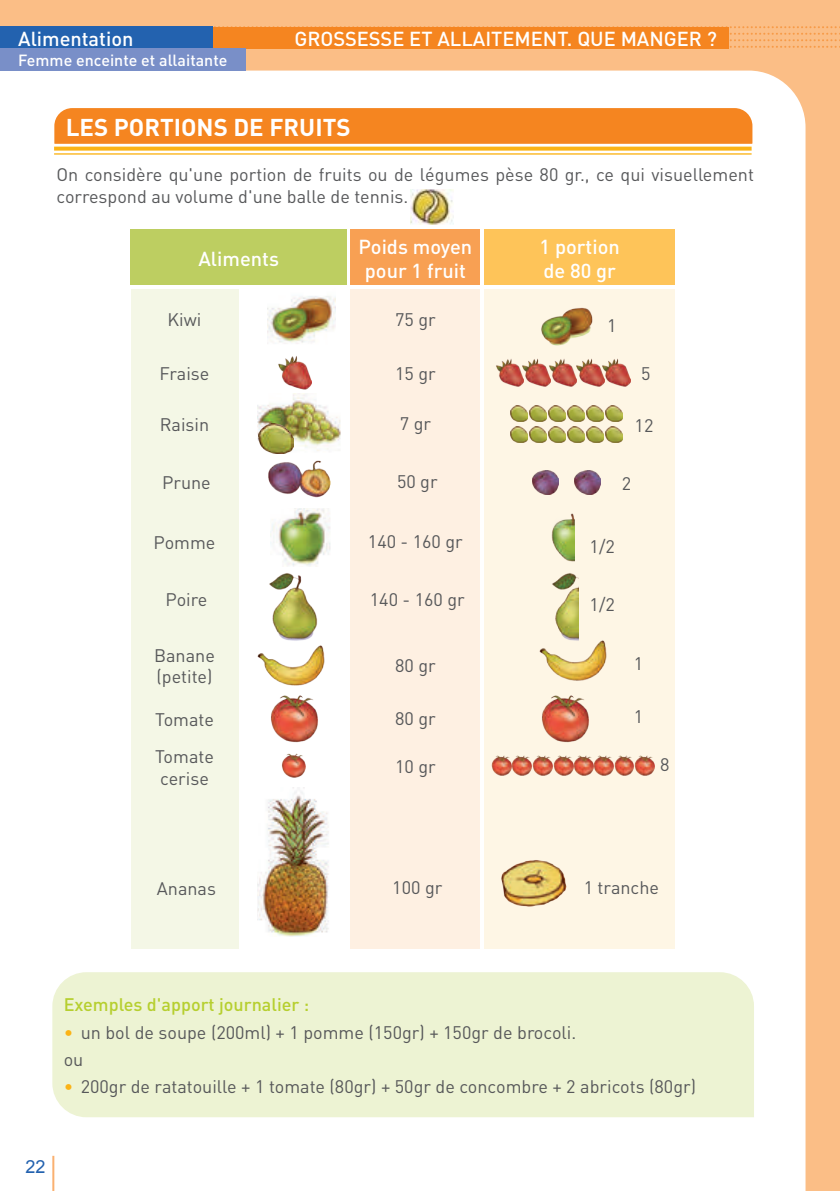
<style>
.page{position:relative;width:840px;height:1191px;background:#fff}
.page>*{position:absolute;margin:0;border:0;box-sizing:border-box;transform-origin:0 0}
.t1{font:700 24px "DIN";color:#fff}
.t2{font:500 20px/24px "DIN";color:#fff}
.t3{font:18px/21.6px "DIN";color:#57585a}
.t4{font:500 18px "DIN";color:#b6cf2f}
.t5{font:18px "Arial";color:#2362af}
.t6{font:500 16px "DIN";color:#fff}
.s1{color:#fbb316}
</style>
<div class="page">
<div style="left:0;top:0;width:839px;height:1191px;background:#fbbe86"></div>
<div style="left:0;top:71px;width:805px;height:1120px;background:#fff"></div>
<svg style="left:212px;top:26px;width:628px;height:22px"></svg>
<div style="left:0;top:27px;width:728px;height:21px;background:#f58520"></div>
<div style="left:0;top:26px;width:212px;height:22px;background:#2362af"></div>
<hr style="left:52px;top:1155px;width:2px;height:36px;background:#fab171">
<svg style="left:51px;top:105px;width:704px;height:42px"></svg>
<svg style="left:54px;top:147px;width:697px;height:4px;fill:#fbb316"></svg>
<hr style="left:54px;top:153px;width:697px;height:2px;background:#fbb316">
<div style="left:0;top:48px;width:245px;height:23px;background:#798fc8"></div>
<div style="left:52px;top:972px;width:701px;height:145px;background:#edf3d3"></div>
<div style="left:484px;top:289px;width:190px;height:660px;background:#fef6e5"></div>
<img style="left:496px;top:359px;width:25px;height:27px">
<img style="left:521px;top:358px;width:27px;height:28px">
<img style="left:548px;top:358px;width:53px;height:28px">
<img style="left:601px;top:358px;width:28px;height:28px">
<div style="left:484px;top:229px;width:190px;height:56px;background:#fec459"></div>
<div style="left:350px;top:289px;width:129px;height:660px;background:#fef0e2"></div>
<div style="left:350px;top:229px;width:129px;height:56px;background:#f8a053"></div>
<img style="left:277px;top:355px;width:34px;height:34px">
<img style="left:267px;top:285px;width:68px;height:65px">
<div style="left:130px;top:289px;width:108px;height:660px;background:#f4f7e6"></div>
<div style="left:130px;top:229px;width:217px;height:56px;background:#bdce61"></div>
<img style="left:541px;top:307px;width:52px;height:39px">
<img style="left:257px;top:394px;width:87px;height:62px">
<img style="left:258px;top:423px;width:35px;height:30px">
<img style="left:510px;top:426px;width:17px;height:16px">
<img style="left:529px;top:426px;width:17px;height:16px">
<img style="left:548px;top:426px;width:17px;height:16px">
<img style="left:567px;top:426px;width:17px;height:16px">
<img style="left:586px;top:426px;width:17px;height:16px">
<img style="left:605px;top:426px;width:17px;height:16px">
<img style="left:510px;top:405px;width:17px;height:16px">
<img style="left:529px;top:405px;width:17px;height:16px">
<img style="left:548px;top:405px;width:17px;height:16px">
<img style="left:567px;top:405px;width:17px;height:16px">
<img style="left:586px;top:405px;width:17px;height:16px">
<img style="left:605px;top:405px;width:17px;height:16px">
<img style="left:267px;top:459px;width:63px;height:39px">
<img style="left:532px;top:470px;width:26px;height:25px">
<img style="left:574px;top:470px;width:25px;height:25px">
<img style="left:270px;top:508px;width:61px;height:58px">
<img style="left:551px;top:513px;width:23px;height:49px">
<img style="left:552px;top:573px;width:26px;height:66px">
<img style="left:254px;top:644px;width:76px;height:43px">
<img style="left:539px;top:639px;width:68px;height:42px">
<img style="left:266px;top:566px;width:57px;height:76px">
<img style="left:269px;top:694px;width:49px;height:49px">
<img style="left:542px;top:695px;width:47px;height:48px">
<img style="left:281px;top:753px;width:24px;height:24px">
<img style="left:491px;top:755px;width:163px;height:20px">
<img style="left:501px;top:860px;width:64px;height:47px">
<img style="left:257px;top:788px;width:73px;height:148px">
<img style="left:410px;top:189px;width:43px;height:35px">
<p class="t2" style="left:18px;top:26px;width:117px">Alimentation</p>
<p class="t2" style="left:294px;top:26px;width:424px">GROSSESSE ET ALLAITEMENT. QUE MANGER ?</p>
<p class="t6" style="left:18px;top:50px;width:210px">Femme enceinte et allaitante</p>
<h1 class="t1" style="left:66px;top:112px;width:286px">LES PORTIONS DE FRUITS</h1>
<p class="t3" style="left:56px;top:163px;width:698px">On considère qu'une portion de fruits ou de légumes pèse 80 gr., ce qui visuellement correspond au volume d'une balle de tennis.</p>
<p class="t2" style="left:198px;top:246px;width:82px">Aliments</p>
<p class="t3" style="left:167px;top:308px;width:35px">Kiwi</p>
<p class="t2" style="left:358px;top:234px;width:115px;text-align:center">Poids moyen pour 1 fruit</p>
<p class="t2" style="left:539px;top:234px;width:82px">1 portion de 80 gr</p>
<p class="t3" style="left:395px;top:308px;width:42px">75 gr</p>
<p class="t3" style="left:606px;top:315px;width:11px">1</p>
<p class="t3" style="left:159px;top:362px;width:51px">Fraise</p>
<p class="t3" style="left:395px;top:362px;width:42px">15 gr</p>
<p class="t3" style="left:641px;top:362px;width:11px">5</p>
<p class="t3" style="left:160px;top:413px;width:51px">Raisin</p>
<p class="t3" style="left:399px;top:412px;width:33px">7 gr</p>
<p class="t3" style="left:634px;top:415px;width:20px">12</p>
<p class="t3" style="left:162px;top:471px;width:50px">Prune</p>
<p class="t3" style="left:397px;top:470px;width:42px">50 gr</p>
<p class="t3" style="left:621px;top:472px;width:11px">2</p>
<p class="t3" style="left:153px;top:531px;width:63px">Pomme</p>
<p class="t3" style="left:368px;top:530px;width:96px">140 - 160 gr</p>
<p class="t3" style="left:165px;top:589px;width:43px">Poire</p>
<p class="t3" style="left:369px;top:588px;width:96px">140 - 160 gr</p>
<p class="t3" style="left:589px;top:535px;width:27px">1/2</p>
<p class="t3" style="left:589px;top:593px;width:27px">1/2</p>
<p class="t3" style="left:154px;top:644px;width:62px">Banane (petite)</p>
<p class="t3" style="left:155px;top:708px;width:60px">Tomate</p>
<p class="t3" style="left:395px;top:707px;width:42px">80 gr</p>
<p class="t3" style="left:633px;top:705px;width:11px">1</p>
<p class="t3" style="left:395px;top:755px;width:42px">10 gr</p>
<p class="t3" style="left:660px;top:753px;width:11px">8</p>
<p class="t3" style="left:395px;top:654px;width:42px">80 gr</p>
<p class="t3" style="left:633px;top:652px;width:11px">1</p>
<p class="t3" style="left:155px;top:745px;width:60px">Tomate cerise</p>
<p class="t3" style="left:157px;top:877px;width:61px">Ananas</p>
<p class="t3" style="left:392px;top:876px;width:52px">100 gr</p>
<p class="t3" style="left:583px;top:876px;width:77px">1 tranche</p>
<p class="t4" style="left:64px;top:993px;width:247px">Exemples d'apport journalier :</p>
<p class="t3" style="left:64px;top:1018px;width:510px;line-height:27.2px"><span class="s1">•</span> un bol de soupe (200ml) + 1 pomme (150gr) + 150gr de brocoli. ou</p>
<p class="t3" style="left:64px;top:1075px;width:633px"><span class="s1">•</span> 200gr de ratatouille + 1 tomate (80gr) + 50gr de concombre + 2 abricots (80gr)</p>
<p class="t5" style="left:25px;top:1155px;width:22px">22</p>
</div>
